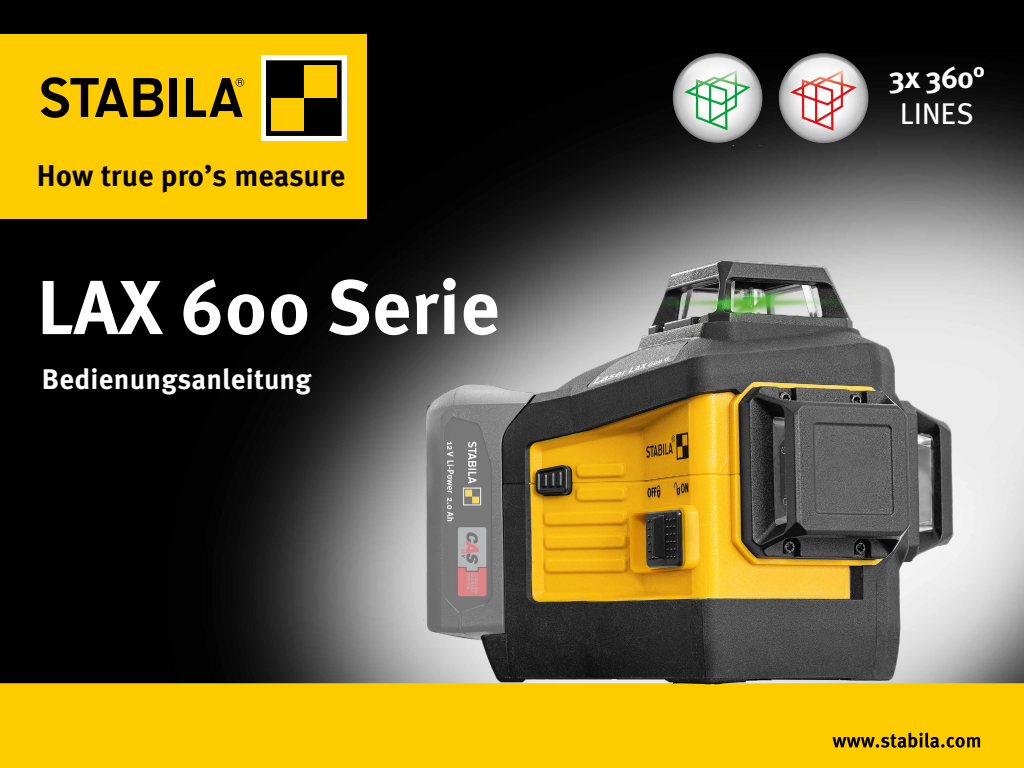
<style>
.page{position:relative;width:1024px;height:768px;background:#fff}
.page>*{position:absolute;margin:0;border:0;box-sizing:border-box;transform-origin:0 0}
.t1{font:700 76.4px "Meta Pro";color:#fff}
.t2{font:700 30px "Meta Pro";letter-spacing:-.005em;color:#000}
.t3{font:700 30px "Meta Pro";color:#fff}
.t4{font:30px "Meta Pro";letter-spacing:-.005em;color:#fff}
.t5{font:700 28.4px "Meta Pro";letter-spacing:.01em;color:#fff}
</style>
<div class="page">
<div style="left:0;top:0;width:1024px;height:706px;background:#000"></div>
<img style="left:121px;top:80px;width:903px;height:603px">
<div style="left:0;top:34px;width:367px;height:184px;background:#fc0"></div>
<div style="left:169px;top:78px;width:8px;height:39px;background:#000"></div>
<svg style="left:41px;top:77px;width:122px;height:41px"></svg>
<svg style="left:186px;top:78px;width:58px;height:39px"></svg>
<div style="left:261px;top:55px;width:86px;height:86px;background:#fff"></div>
<svg style="left:266px;top:60px;width:76px;height:76px;background:#040404"></svg>
<div style="left:304px;top:65px;width:33px;height:33px;background:#fc0"></div>
<div style="left:271px;top:98px;width:33px;height:33px;background:#fc0"></div>
<div style="left:0;top:683px;width:1024px;height:85px;background:#fc0"></div>
<svg style="left:832px;top:733px;width:148px;height:15px;background:#9e7e00"></svg>
<img style="left:423px;top:259px;width:532px;height:431px">
<svg style="left:426px;top:383px;width:110px;height:258px;background:#77736f"></svg>
<img style="left:771px;top:53px;width:106px;height:93px">
<img style="left:663px;top:53px;width:108px;height:93px">
<p class="t2" style="left:37px;top:152px;width:310px">How true pro’s measure</p>
<h1 class="t1" style="left:37px;top:248px;width:464px">LAX 600 Serie</h1>
<p class="t5" style="left:42px;top:356px;width:271px">Bedienungsanleitung</p>
<p class="t3" style="left:888px;top:54px;width:98px">3x 360°</p>
<p class="t4" style="left:900px;top:91px;width:76px">LINES</p>
</div>
